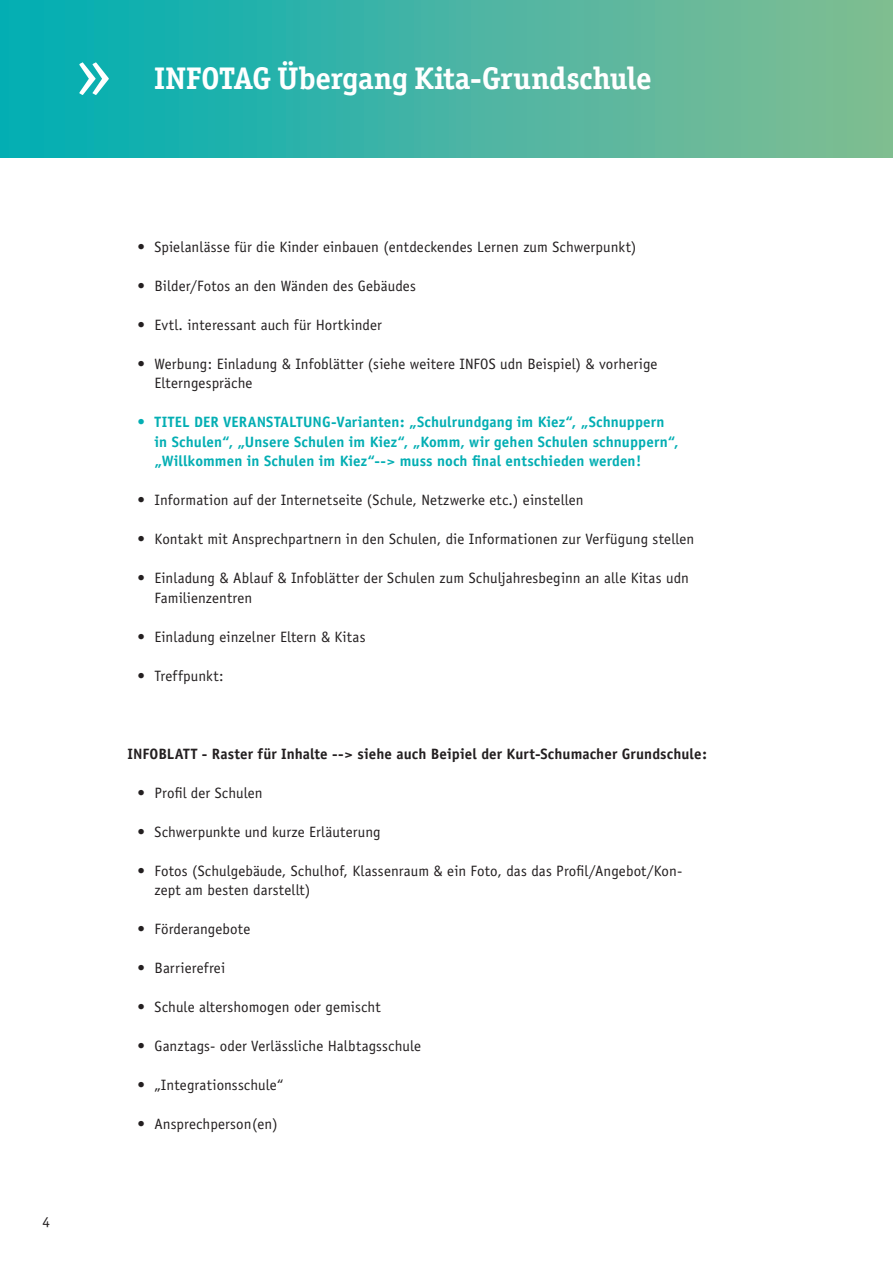
<style>
.page{position:relative;width:893px;height:1263px;background:#fff}
.page>*{position:absolute;margin:0;border:0;box-sizing:border-box;transform-origin:0 0}
.t1{font:700 31.5px "Officina Serif";letter-spacing:-.005em;color:#fff}
.t2{font:15px/19.5px "Officina Sans";letter-spacing:.005em;color:#231f20}
.t3{font:700 15px/19.5px "Officina Sans";letter-spacing:.005em;color:#03aeb3}
.t4{font:700 15px "Officina Sans";letter-spacing:.005em;color:#231f20}
</style>
<div class="page">
<div style="left:0;top:0;width:893px;height:157px;background:linear-gradient(to right,#00adb5,#86bd92)"></div>
<svg style="left:52px;top:48px;width:57px;height:47px;background:#2bbabb"></svg>
<p class="t2" style="left:43px;top:1212px;width:9px">4</p>
<h1 class="t1" style="left:128px;top:43px;width:376px">Übergang Kita-Grundschule</h1>
<h1 class="t1" style="left:154px;top:59px;width:499px">INFOTAG Übergang Kita-Grundschule</h1>
<p class="t2" style="left:138px;top:237px;width:500px">• Spielanlässe für die Kinder einbauen (entdeckendes Lernen zum Schwerpunkt)</p>
<p class="t2" style="left:138px;top:276px;width:280px">• Bilder/Fotos an den Wänden des Gebäudes</p>
<p class="t2" style="left:138px;top:315px;width:246px">• Evtl. interessant auch für Hortkinder</p>
<p class="t2" style="left:155px;top:354px;width:504px;text-indent:-17px">• Werbung: Einladung &amp; Infoblätter (siehe weitere INFOS udn Beispiel) &amp; vorherige<br>Elterngespräche</p>
<p class="t3" style="left:155px;top:412px;width:526px;text-indent:-17px">• TITEL DER VERANSTALTUNG-Varianten: „Schulrundgang im Kiez“, „Schnuppern in Schulen“, „Unsere Schulen im Kiez“, „Komm, wir gehen Schulen schnuppern“, „Willkommen in Schulen im Kiez“--&gt; muss noch final entschieden werden!</p>
<p class="t2" style="left:138px;top:490px;width:448px">• Information auf der Internetseite (Schule, Netzwerke etc.) einstellen</p>
<p class="t2" style="left:138px;top:529px;width:558px">• Kontakt mit Ansprechpartnern in den Schulen, die Informationen zur Verfügung stellen</p>
<p class="t2" style="left:155px;top:568px;width:536px;text-indent:-17px">• Einladung &amp; Ablauf &amp; Infoblätter der Schulen zum Schuljahresbeginn an alle Kitas udn<br>Familienzentren</p>
<p class="t2" style="left:138px;top:627px;width:229px">• Einladung einzelner Eltern &amp; Kitas</p>
<p class="t2" style="left:138px;top:666px;width:88px">• Treffpunkt:</p>
<p class="t4" style="left:128px;top:744px;width:581px">INFOBLATT - Raster für Inhalte --&gt; siehe auch Beipiel der Kurt-Schumacher Grundschule:</p>
<p class="t2" style="left:138px;top:783px;width:127px">• Profil der Schulen</p>
<p class="t2" style="left:138px;top:822px;width:245px">• Schwerpunkte und kurze Erläuterung</p>
<p class="t2" style="left:155px;top:861px;width:529px;text-indent:-17px">• Fotos (Schulgebäude, Schulhof, Klassenraum &amp; ein Foto, das das Profil/Angebot/Kon&shy;zept am besten darstellt)</p>
<p class="t2" style="left:138px;top:919px;width:114px">• Förderangebote</p>
<p class="t2" style="left:138px;top:958px;width:89px">• Barrierefrei</p>
<p class="t2" style="left:138px;top:997px;width:245px">• Schule altershomogen oder gemischt</p>
<p class="t2" style="left:138px;top:1036px;width:285px">• Ganztags- oder Verlässliche Halbtagsschule</p>
<p class="t2" style="left:138px;top:1075px;width:147px">• „Integrationsschule“</p>
<p class="t2" style="left:138px;top:1114px;width:142px">• Ansprechperson(en)</p>
</div>
